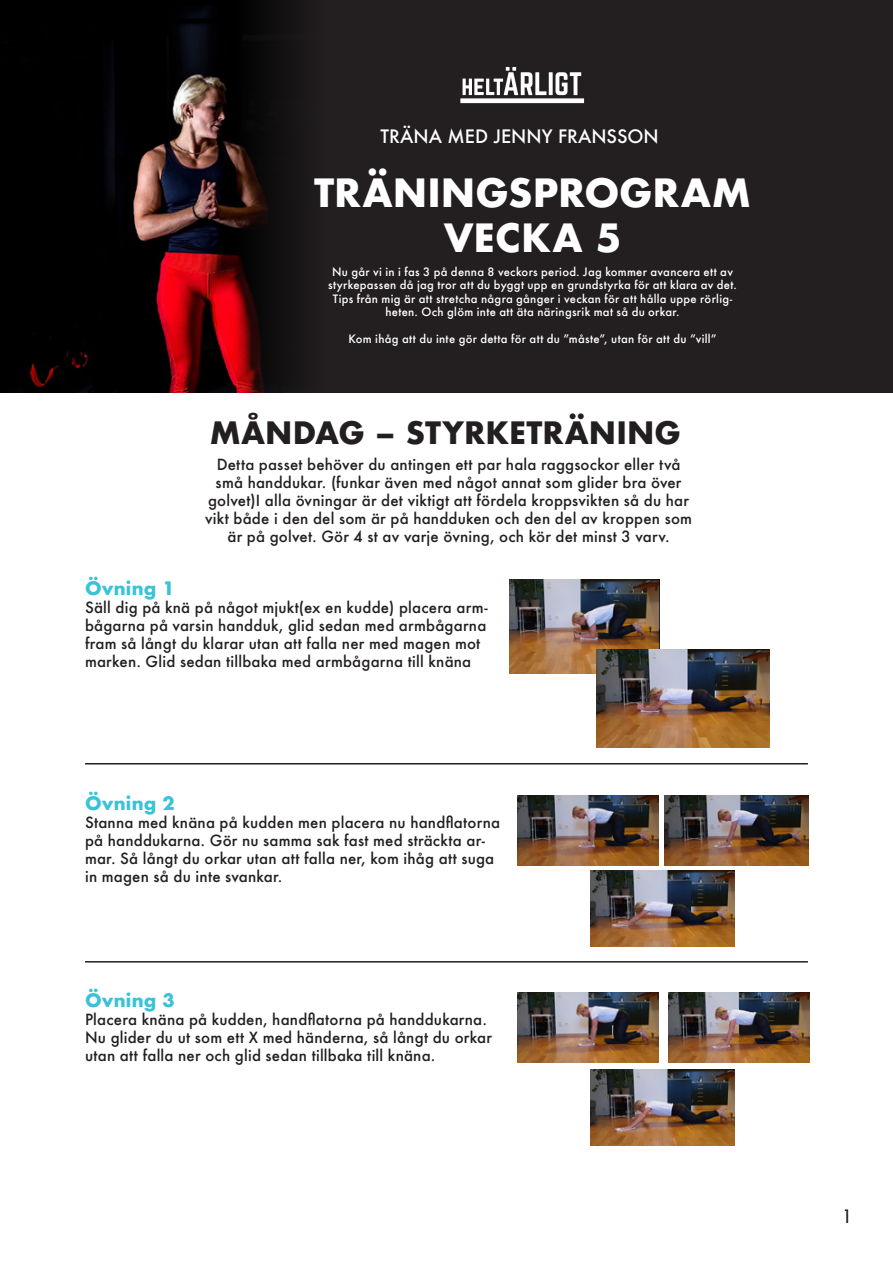
<style>
.page{position:relative;width:893px;height:1263px;background:#fff}
.page>*{position:absolute;margin:0;border:0;box-sizing:border-box;transform-origin:0 0}
.t1{font:700 37.95px "Futura";color:#fff}
.t2{font:700 30px "Futura";letter-spacing:.005em;color:#231f20}
.t3{font:700 18px "Futura";letter-spacing:.01em;color:#3ac2d7}
.t4{font:500 18px "Futura";color:#fff}
.t5{font:500 condensed 18px "Futura";color:#231f20}
.t6{font:500 15px/18px "Futura";letter-spacing:.015em;color:#231f20}
.t7{font:500 11.25px/13.5px "Futura";letter-spacing:.025em;color:#fff;text-align:center}
</style>
<div class="page">
<img style="left:509px;top:580px;width:150px;height:93px">
<img style="left:518px;top:795px;width:140px;height:70px">
<img style="left:518px;top:992px;width:140px;height:71px">
<img style="left:668px;top:992px;width:141px;height:71px">
<img style="left:596px;top:649px;width:173px;height:98px">
<img style="left:664px;top:795px;width:144px;height:70px">
<img style="left:591px;top:871px;width:144px;height:75px">
<img style="left:591px;top:1069px;width:144px;height:76px">
<hr style="left:85px;top:763px;width:723px;height:1px;background:#231f20">
<hr style="left:85px;top:961px;width:723px;height:1px;background:#231f20">
<img style="left:0;top:0;width:183px;height:392px">
<svg style="left:183px;top:0;width:710px;height:392px;background:#251c1d"></svg>
<svg style="left:460px;top:67px;width:124px;height:36px"></svg>
<p class="t4" style="left:381px;top:124px;width:280px">TRÄNA MED JENNY FRANSSON</p>
<p class="t1" style="left:314px;top:165px;width:438px">TRÄNINGSPROGRAM</p>
<p class="t1" style="left:444px;top:210px;width:179px">VECKA 5</p>
<p class="t7" style="left:328px;top:265px;width:410px">Nu går vi in i fas 3 på denna 8 veckors period. Jag kommer avancera ett av styrkepassen då jag tror att du byggt upp en grundstyrka för att klara av det.<br>Tips från mig är att stretcha några gånger i veckan för att hålla uppe rörlig&shy;heten. Och glöm inte att äta näringsrik mat så du orkar.</p>
<p class="t7" style="left:349px;top:332px;width:370px">Kom ihåg att du inte gör detta för att du ”måste”, utan för att du ”vill”</p>
<p class="t2" style="left:210px;top:411px;width:473px">MÅNDAG – STYRKETRÄNING</p>
<p class="t6" style="left:205px;top:456px;width:489px;text-align:center">Detta passet behöver du antingen ett par hala raggsockor eller två små handdukar. (funkar även med något annat som glider bra över golvet)I alla övningar är det viktigt att fördela kroppsvikten så du har vikt både i den del som är på handduken och den del av kroppen som är på golvet. Gör 4 st av varje övning, och kör det minst 3 varv.</p>
<p class="t3" style="left:85px;top:575px;width:91px">Övning 1</p>
<p class="t6" style="left:85px;top:598px;width:404px">Säll dig på knä på något mjukt(ex en kudde) placera arm&shy;bågarna på varsin handduk, glid sedan med armbågarna fram så långt du klarar utan att falla ner med magen mot marken. Glid sedan tillbaka med armbågarna till knäna</p>
<p class="t3" style="left:85px;top:790px;width:91px">Övning 2</p>
<p class="t6" style="left:85px;top:813px;width:417px">Stanna med knäna på kudden men placera nu handflatorna på handdukarna. Gör nu samma sak fast med sträckta ar&shy;mar. Så långt du orkar utan att falla ner, kom ihåg att suga in magen så du inte svankar.</p>
<p class="t3" style="left:85px;top:988px;width:91px">Övning 3</p>
<p class="t6" style="left:85px;top:1011px;width:409px">Placera knäna på kudden, handflatorna på handdukarna.<br>Nu glider du ut som ett X med händerna, så långt du orkar utan att falla ner och glid sedan tillbaka till knäna.</p>
<p class="t5" style="left:843px;top:1205px;width:9px">1</p>
</div>
